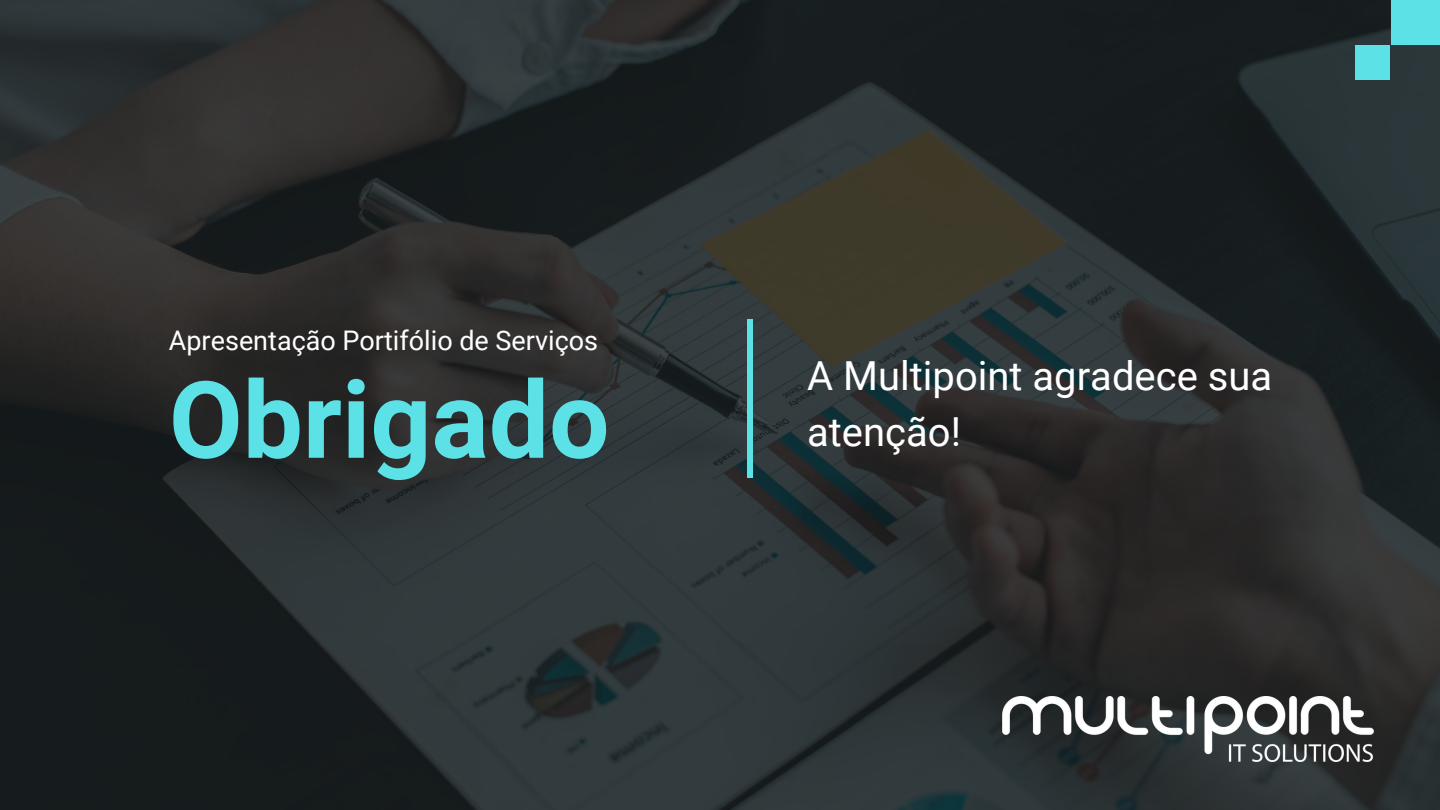
<style>
.page{position:relative;width:1440px;height:810px;background:#fff}
.page>*{position:absolute;margin:0;border:0;box-sizing:border-box;transform-origin:0 0}
.t1{font:700 107px "Roboto";color:#5ce1e6}
.t2{font:40px/55.5px "Roboto";color:#fff}
.t3{font:27px "Roboto";color:#fff}
</style>
<div class="page">
<img style="left:0;top:0;width:1440px;height:810px">
<div style="left:1392px;top:0;width:48px;height:45px;background:#5ce1e6"></div>
<div style="left:1356px;top:45px;width:34px;height:34px;background:#5ce1e6"></div>
<div style="left:747px;top:319px;width:6px;height:158px;background:#5ce1e6"></div>
<img style="left:1002px;top:696px;width:372px;height:66px">
<p class="t3" style="left:169px;top:325px;width:431px">Apresentação Portifólio de Serviços</p>
<h1 class="t1" style="left:169px;top:359px;width:442px">Obrigado</h1>
<h2 class="t2" style="left:807px;top:349px;width:467px">A Multipoint agradece sua atenção!</h2>
</div>
